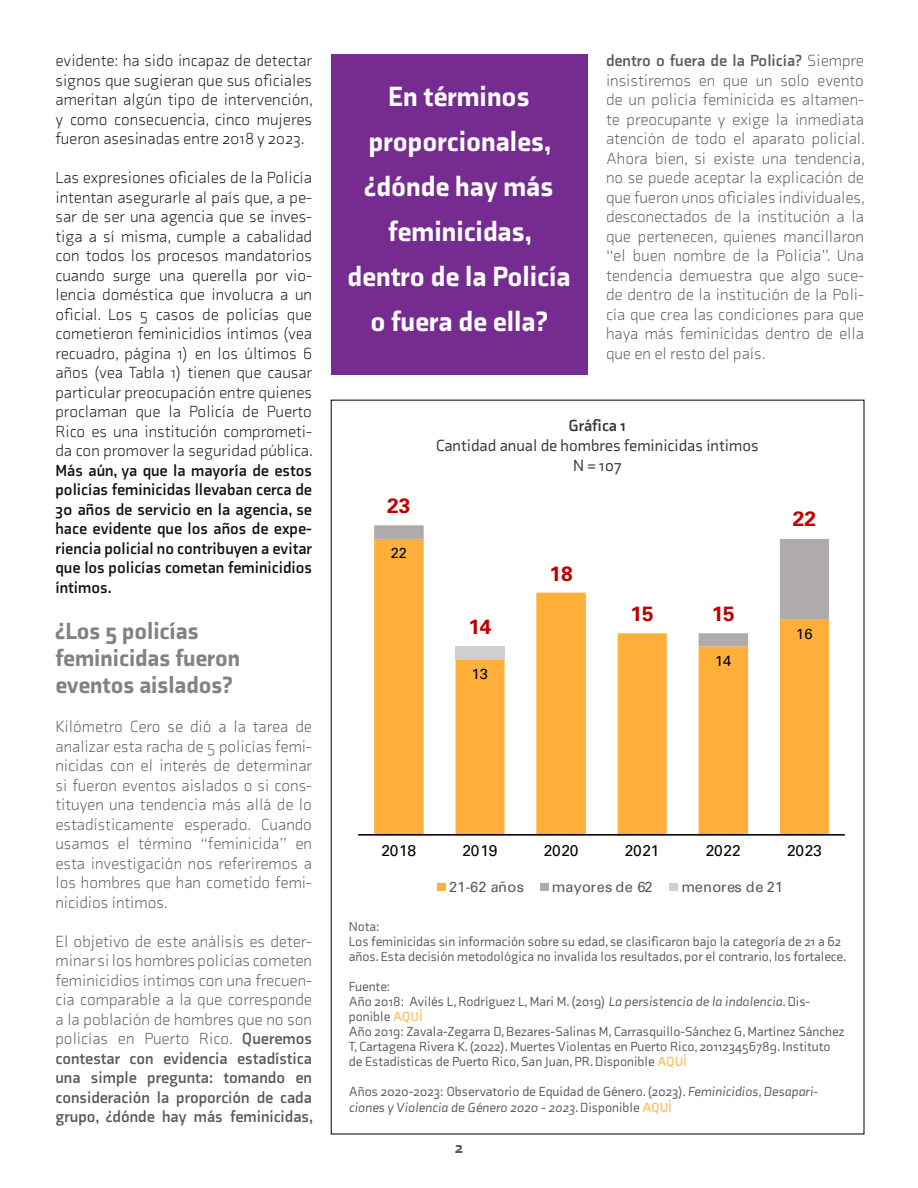
<style>
.page{position:relative;width:918px;height:1188px;background:#fff}
.page>*{position:absolute;margin:0;border:0;box-sizing:border-box;transform-origin:0 0}
.t1{font:900 28.5px/45px "Axia";color:#fff;text-align:center}
.t2{font:900 24px/27px "Axia";color:#808285}
.t3{font:700 20.85px "Univers";color:#c00000}
.t4{font:300 16.5px/19.5px "Axia";color:#58595b;text-align:justify}
.t5{font:300 16.5px/19.5px "Axia";color:#111;text-align:justify}
.t6{font:700 16.5px/19.5px "Axia";color:#111;text-align:justify}
.t7{font:16.5px/19.8px "Axia";color:#333;text-align:center}
.t8{font:700 16.5px "Axia";color:#333}
.t9{font:900 16.5px "Axia";color:#58595b}
.t10{font:15.6px "Univers";letter-spacing:-.025em;color:#000}
.t11{font:14.55px "Univers";letter-spacing:.015em;color:#595959}
.t12{font:14.55px "Univers";color:#000}
.t13{font:13.5px/15px "Axia";color:#58595b}
.s1{font-weight:700}
.s2{font-style:italic}
.s3{font-weight:700;color:#ffbf61}
</style>
<div class="page">
<div style="left:332px;top:54px;width:256px;height:321px;background:#752b90"></div>
<svg style="left:374px;top:646px;width:455px;height:188px;fill:#ffaf3a"></svg>
<svg style="left:374px;top:525px;width:455px;height:121px"></svg>
<div style="left:456px;top:646px;width:49px;height:14px;background:#d0cece"></div>
<hr style="left:358px;top:834px;width:487px;height:2px;background:#000">
<div style="left:437px;top:883px;width:9px;height:8px;background:#ffaf3a"></div>
<div style="left:540px;top:883px;width:8px;height:8px;background:#afabab"></div>
<div style="left:669px;top:883px;width:9px;height:8px;background:#d0cece"></div>
<p class="t5" style="left:56px;top:51px;width:259px">evidente: ha sido incapaz de detectar signos que sugieran que sus oficiales ameritan algún tipo de intervención, y como consecuencia, cinco mujeres fueron asesinadas entre 2018 y 2023.</p>
<p class="t5" style="left:56px;top:168px;width:259px">Las expresiones oficiales de la Policía intentan asegurarle al país que, a pe&shy;sar de ser una agencia que se inves&shy;tiga a sí misma, cumple a cabalidad con todos los procesos mandatorios cuando surge una querella por vio&shy;lencia doméstica que involucra a un oficial. Los 5 casos de policías que cometieron feminicidios íntimos (vea recuadro, página 1) en los últimos 6 años (vea Tabla 1) tienen que causar particular preocupación entre quienes proclaman que la Policía de Puerto Rico es una institución comprometi&shy;da con promover la seguridad pública.</p>
<p class="t6" style="left:56px;top:460px;width:258px">Más aún, ya que la mayoría de estos policías feminicidas llevaban cerca de 30 años de servicio en la agencia, se hace evidente que los años de expe&shy;riencia policial no contribuyen a evitar que los policías cometan feminicidios íntimos.</p>
<h2 class="t2" style="left:56px;top:617px;width:186px">¿Los 5 policías feminicidas fueron eventos aislados?</h2>
<p class="t4" style="left:56px;top:717px;width:258px">Kilómetro Cero se dió a la tarea de analizar esta racha de 5 policías femi&shy;nicidas con el interés de determinar si fueron eventos aislados o si cons&shy;tituyen una tendencia más allá de lo estadísticamente esperado. Cuando usamos el término “feminicida” en esta investigación nos referiremos a los hombres que han cometido femi&shy;nicidios íntimos.</p>
<p class="t4" style="left:56px;top:932px;width:259px">El objetivo de este análisis es deter&shy;minar si los hombres policías cometen feminicidios íntimos con una frecuen&shy;cia comparable a la que corresponde a la población de hombres que no son policías en Puerto Rico. <span class="s1">Queremos contestar con evidencia estadística una simple pregunta: tomando en consideración la proporción de cada grupo, ¿dónde hay más feminicidas,</span></p>
<h1 class="t1" style="left:347px;top:74px;width:225px">En términos proporcionales, ¿dónde hay más feminicidas, dentro de la Policía o fuera de ella?</h1>
<p class="t4" style="left:606px;top:51px;width:261px"><span class="s1">dentro o fuera de la Policía?</span> Siempre insistiremos en que un solo evento de un policía feminicida es altamen&shy;te preocupante y exige la inmediata atención de todo el aparato policial.<br>Ahora bien, si existe una tendencia, no se puede aceptar la explicación de que fueron unos oficiales individuales, desconectados de la institución a la que pertenecen, quienes mancillaron “el buen nombre de la Policía”. Una tendencia demuestra que algo suce&shy;de dentro de la institución de la Poli&shy;cía que crea las condiciones para que haya más feminicidas dentro de ella que en el resto del país.</p>
<p class="t3" style="left:387px;top:494px;width:25px">23</p>
<p class="t12" style="left:391px;top:544px;width:18px">22</p>
<p class="t8" style="left:569px;top:416px;width:59px">Gráfica 1</p>
<p class="t7" style="left:436px;top:436px;width:324px">Cantidad anual de hombres feminicidas íntimos<br>N = 107</p>
<p class="t3" style="left:468px;top:615px;width:25px">14</p>
<p class="t12" style="left:472px;top:665px;width:18px">13</p>
<p class="t3" style="left:550px;top:561px;width:25px">18</p>
<p class="t3" style="left:631px;top:601px;width:25px">15</p>
<p class="t3" style="left:712px;top:601px;width:25px">15</p>
<p class="t12" style="left:715px;top:652px;width:18px">14</p>
<p class="t3" style="left:793px;top:507px;width:25px">22</p>
<p class="t12" style="left:796px;top:625px;width:18px">16</p>
<p class="t10" style="left:381px;top:841px;width:36px">2018</p>
<p class="t10" style="left:463px;top:841px;width:36px">2019</p>
<p class="t10" style="left:544px;top:841px;width:36px">2020</p>
<p class="t10" style="left:625px;top:841px;width:36px">2021</p>
<p class="t10" style="left:706px;top:841px;width:36px">2022</p>
<p class="t10" style="left:787px;top:841px;width:36px">2023</p>
<p class="t11" style="left:449px;top:878px;width:77px">21-62 años</p>
<p class="t11" style="left:552px;top:878px;width:102px">mayores de 62</p>
<p class="t11" style="left:681px;top:878px;width:103px">menores de 21</p>
<p class="t13" style="left:349px;top:919px;width:499px">Nota:<br>Los feminicidas sin información sobre su edad, se clasificaron bajo la categoría de 21 a 62 años. Esta decisión metodológica no invalida los resultados, por el contrario, los fortalece.</p>
<p class="t13" style="left:349px;top:979px;width:497px">Fuente:<br>Año 2018: Avilés L, Rodríguez L, Mari M. (2019) <span class="s2">La persistencia de la indolencia.</span> Dis&shy;ponible <span class="s3">AQUÍ<br></span>Año 2019: Zavala-Zegarra D, Bezares-Salinas M, Carrasquillo-Sánchez G, Martínez Sánchez T, Cartagena Rivera K. (2022). Muertes Violentas en Puerto Rico, 201123456789. Instituto de Estadísticas de Puerto Rico, San Juan, PR. Disponible <span class="s3">AQUÍ</span></p>
<p class="t13" style="left:349px;top:1083px;width:471px;line-height:16.2px">Años 2020-2023: Observatorio de Equidad de Género. (2023). <span class="s2">Feminicidios, Desapari&shy;ciones y Violencia de Género 2020 - 2023.</span> Disponible <span class="s3">AQUÍ</span></p>
<p class="t9" style="left:455px;top:1137px;width:9px">2</p>
</div>
